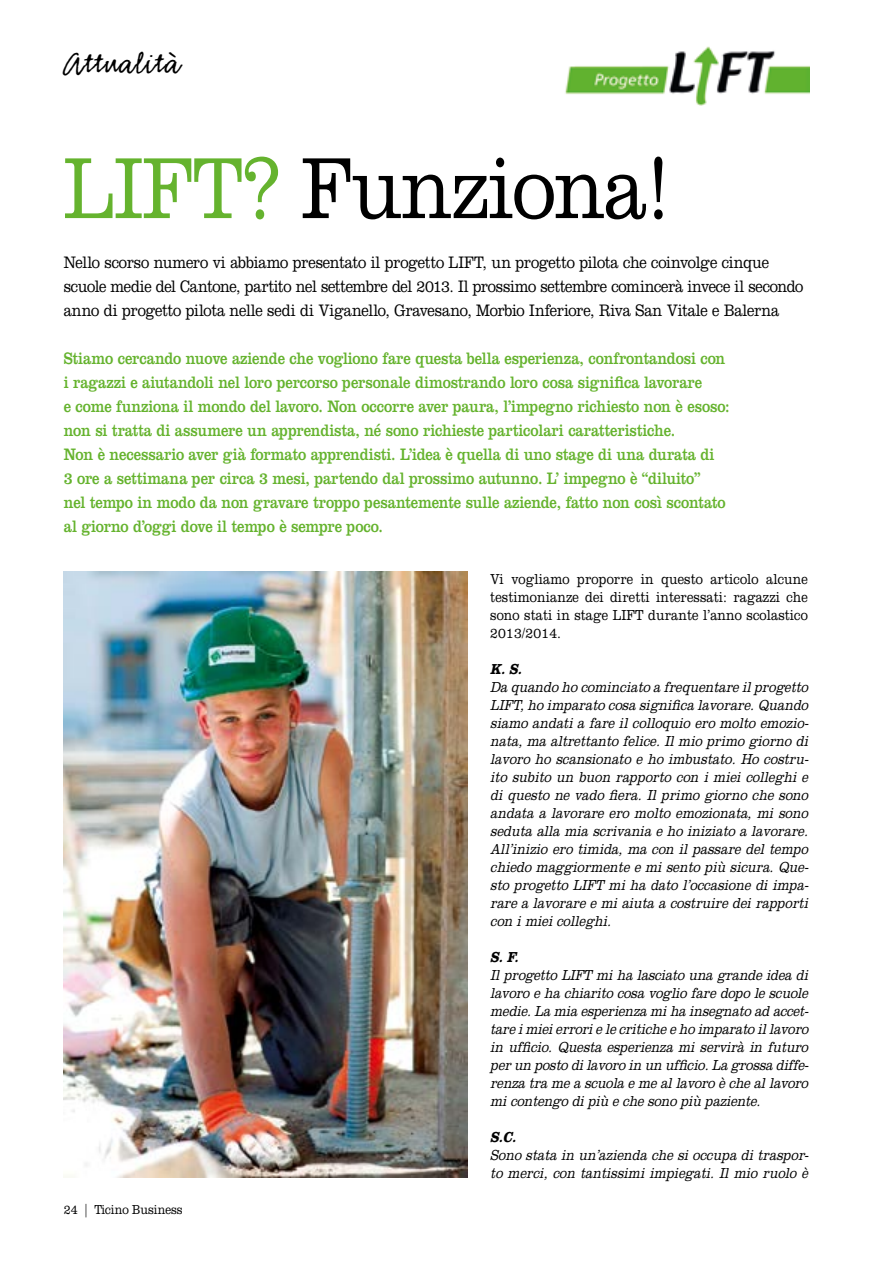
<style>
.page{position:relative;width:893px;height:1263px;background:#fff}
.page>*{position:absolute;margin:0;border:0;box-sizing:border-box;transform-origin:0 0}
.t1{font:300 90px "Clarendon LT Std";letter-spacing:-.015em;color:#000;scale:.85 1}
.t2{font:33px "Emmascript MVB Std";letter-spacing:.03em;color:#000}
.t3{font:17.25px/24px "Clarendon LT Std";letter-spacing:-.005em;color:#65b32e;scale:.85 1}
.t4{font:300 17.25px/24px "Clarendon LT Std";letter-spacing:-.02em;color:#000;scale:.85 1}
.t5{font:italic 300 15px/18px "Clarendon LT Std";letter-spacing:.01em;color:#000;text-align:justify;scale:.85 1}
.t6{font:300 15px/18px "Clarendon LT Std";letter-spacing:.01em;color:#000;text-align:justify;scale:.85 1}
.t7{font:italic 700 15px "Clarendon LT Std";color:#000;scale:.85 1}
.t8{font:300 13.5px "Clarendon LT Std";color:#000;scale:.85 1}
.s1{color:#65b32e}
</style>
<div class="page">
<img style="left:565px;top:46px;width:245px;height:60px">
<img style="left:64px;top:572px;width:404px;height:606px">
<h2 class="t2" style="left:64px;top:45px;width:118px">Attualità</h2>
<h1 class="t1" style="left:64px;top:136px;width:716px"><span class="s1">LIFT?</span> Funziona!</h1>
<p class="t4" style="left:64px;top:250px;width:872px">Nello scorso numero vi abbiamo presentato il progetto LIFT, un progetto pilota che coinvolge cinque scuole medie del Cantone, partito nel settembre del 2013. Il prossimo settembre comincerà invece il secondo anno di progetto pilota nelle sedi di Viganello, Gravesano, Morbio Inferiore, Riva San Vitale e Balerna</p>
<p class="t3" style="left:64px;top:346px;width:785px">Stiamo cercando nuove aziende che vogliono fare questa bella esperienza, confrontandosi con i ragazzi e aiutandoli nel loro percorso personale dimostrando loro cosa significa lavorare<br>e come funziona il mondo del lavoro. Non occorre aver paura, l’impegno richiesto non è esoso: non si tratta di assumere un apprendista, né sono richieste particolari caratteristiche.<br>Non è necessario aver già formato apprendisti. L’idea è quella di uno stage di una durata di<br>3 ore a settimana per circa 3 mesi, partendo dal prossimo autunno. L’ impegno è “diluito”<br>nel tempo in modo da non gravare troppo pesantemente sulle aziende, fatto non così scontato al giorno d’oggi dove il tempo è sempre poco.</p>
<p class="t8" style="left:64px;top:1201px;width:141px">24 | Ticino Business</p>
<p class="t6" style="left:490px;top:570px;width:375px">Vi vogliamo proporre in questo articolo alcune testimonianze dei diretti interessati: ragazzi che sono stati in stage LIFT durante l’anno scolastico 2013/2014.</p>
<p class="t7" style="left:490px;top:660px;width:43px">K.S.</p>
<p class="t5" style="left:490px;top:678px;width:380px">Da quando ho cominciato a frequentareilp rogetto LIFT,ho imp arato cosa significa lavorare.Quando siamo andati a fare il colloquio ero molto emozio&shy;nata,ma altrettanto felice.Ilmio p rimo giorno di lavoro ho scansionato e ho imbustato. Ho costru&shy;ito subito un buon rapp orto con i miei colleghi e di questo ne vado fiera. Il p rimo giorno che sono andata a lavorare ero molto emozionata, mi sono seduta alla mia scrivania e ho iniziato a lavorare.<br>All’inizio ero timida, ma con il p assare del temp o chiedo maggiormente e mi sento p iù sicura. Que&shy;sto p rogetto LIFT mi ha dato l’occasione di imp a&shy;rarea lavorareemiaiuta a costruiredeirapporti con imieicolleghi.</p>
<p class="t7" style="left:490px;top:948px;width:39px">S.F.</p>
<p class="t5" style="left:490px;top:966px;width:380px">Ilp rogetto LIFT miha lasciato una grandeidea di lavoro eha chiarito cosa voglio faredop o lescuole medie.La mia esp erienza miha insegnato ad accet&shy;tareimieierrorielecriticheeho imp arato illavoro in ufficio. Questa esp erienza mi servirà in futuro p erun posto dilavoro in un ufficio.La grossa diffe&shy;renza tra mea scuola emeallavoro ècheallavoro micontengo dip iù echesono p iù p aziente.</p>
<p class="t7" style="left:490px;top:1128px;width:36px">S.C.</p>
<p class="t5" style="left:490px;top:1146px;width:380px">Sono stata in un’azienda che si occup a di traspor&shy;to merci, con tantissimi imp iegati. Il mio ruolo è</p>
</div>
